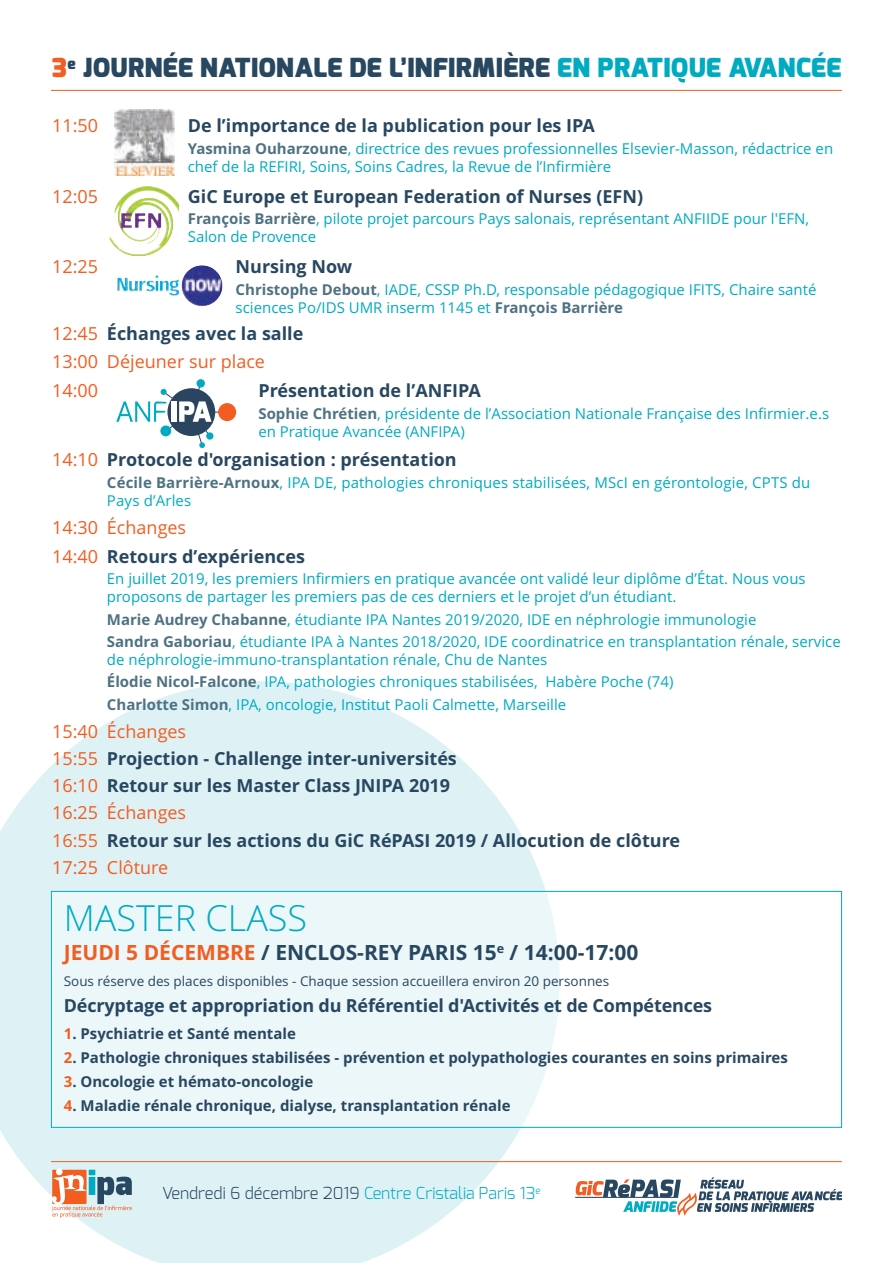
<style>
.page{position:relative;width:893px;height:1263px;background:#fff}
.page>*{position:absolute;margin:0;border:0;box-sizing:border-box;transform-origin:0 0}
.t1{font:300 36px "Open Sans";color:#00abc1}
.t2{font:900 26.25px "Exo";letter-spacing:.01em;color:#284760}
.t3{font:700 21px "Open Sans";color:#284760}
.t4{font:700 18px/27.2px "Open Sans";color:#284760}
.t5{font:18px/28.8px "Open Sans";color:#f25d21}
.t6{font:300 16.5px "Exo";color:#00abc1}
.t7{font:15px/18.1px "Open Sans";color:#00abc1}
.t8{font:700 15px "Open Sans";color:#284760}
.t9{font:13.5px "Open Sans";color:#284760}
.s1{color:#f25d21}
.s2{color:#00abc1}
.s3{font-weight:700;color:#4e7282}
.s4{font-weight:700;color:#284760}
.s5{font-weight:400;color:#f25d21}
.s6{color:#284760}
</style>
<div class="page">
<svg style="left:0;top:681px;width:560px;height:582px;fill:#def2f6"></svg>
<svg style="left:52px;top:1168px;width:80px;height:50px;background:#c5b5ac"></svg>
<div style="left:52px;top:892px;width:789px;height:235px;background:#fff;opacity:.43"></div>
<div style="left:51px;top:891px;width:791px;height:237px;border:1px solid #00abc1"></div>
<svg style="left:575px;top:1177px;width:267px;height:39px"></svg>
<hr style="left:575px;top:1197px;width:103px;height:1px;background:#284760">
<hr style="left:51px;top:1161px;width:791px;height:1px;background:#f25d21">
<hr style="left:51px;top:90px;width:791px;height:1px;background:#f25d21">
<img style="left:114px;top:109px;width:60px;height:66px">
<img style="left:129px;top:265px;width:93px;height:31px">
<hr style="left:191px;top:412px;width:38px;height:1px;background:#294560">
<div style="left:218px;top:403px;width:18px;height:18px;background:#f25d21;border-radius:50%"></div>
<svg style="left:196px;top:379px;width:9px;height:9px"></svg>
<svg style="left:116px;top:382px;width:96px;height:66px"></svg>
<div style="left:206px;top:432px;width:7px;height:8px;background:#00abc1;border-radius:50%"></div>
<div style="left:160px;top:425px;width:11px;height:11px;background:#00abc1;border-radius:50%"></div>
<h2 class="t2" style="left:52px;top:53px;width:791px"><span class="s1">3</span><sup>e</sup> JOURNÉE NATIONALE DE L’INFIRMIÈRE <span class="s2">EN PRATIQUE AVANCÉE</span></h2>
<p class="t5" style="left:52px;top:113px;width:47px">11:50</p>
<p class="t4" style="left:188px;top:114px;width:409px">De l’importance de la publication pour les IPA</p>
<p class="t7" style="left:188px;top:141px;width:647px"><span class="s3">Yasmina Ouharzoune</span>, directrice des revues professionnelles Elsevier-Masson, rédactrice en chef de la REFIRI, Soins, Soins Cadres, la Revue de l’Infirmière</p>
<p class="t5" style="left:52px;top:184px;width:47px">12:05</p>
<p class="t4" style="left:188px;top:184px;width:457px">GiC Europe et European Federation of Nurses (EFN)</p>
<p class="t7" style="left:188px;top:211px;width:623px"><span class="s3">François Barrière</span>, pilote projet parcours Pays salonais, représentant ANFIIDE pour l'EFN,<br>Salon de Provence</p>
<p class="t5" style="left:52px;top:254px;width:47px">12:25</p>
<p class="t4" style="left:236px;top:255px;width:118px">Nursing Now</p>
<p class="t7" style="left:236px;top:282px;width:582px"><span class="s3">Christophe Debout</span>, IADE, CSSP Ph.D, responsable pédagogique IFITS, Chaire santé sciences Po/IDS UMR inserm 1145 et <span class="s3">François Barrière</span></p>
<p class="t5" style="left:52px;top:320px;width:253px">12:45 <span class="s4">Échanges avec la salle<br></span>13:00 Déjeuner sur place<br>14:00</p>
<p class="t4" style="left:258px;top:379px;width:224px">Présentation de l’ANFIPA</p>
<p class="t7" style="left:258px;top:406px;width:572px"><span class="s3">Sophie Chrétien</span>, présidente de l’Association Nationale Française des Infirmier.e.s en Pratique Avancée (ANFIPA)</p>
<p class="t4" style="left:52px;top:448px;width:406px"><span class="s5">14:10</span> Protocole d'organisation : présentation</p>
<p class="t7" style="left:107px;top:475px;width:705px"><span class="s3">Cécile Barrière-Arnoux</span>, IPA DE, pathologies chroniques stabilisées, MScI en gérontologie, CPTS du<br>Pays d’Arles</p>
<p class="t4" style="left:52px;top:515px;width:254px;line-height:28.8px"><span class="s5">14:30 Échanges<br>14:40</span> Retours d’expériences</p>
<p class="t7" style="left:107px;top:571px;width:700px">En juillet 2019, les premiers Infirmiers en pratique avancée ont validé leur diplôme d’État. Nous vous proposons de partager les premiers pas de ces derniers et le projet d’un étudiant.</p>
<p class="t7" style="left:107px;top:609px;width:735px;line-height:22.4px"><span class="s3">Marie Audrey Chabanne</span>, étudiante IPA Nantes 2019/2020, IDE en néphrologie immunologie<br><span class="s3">Sandra Gaboriau</span>, étudiante IPA à Nantes 2018/2020, IDE coordinatrice en transplantation rénale, service</p>
<p class="t7" style="left:107px;top:650px;width:568px;line-height:22.4px">de néphrologie-immuno-transplantation rénale, Chu de Nantes<br><span class="s3">Élodie Nicol-Falcone</span>, IPA, pathologies chroniques stabilisées, Habère Poche (74)<br><span class="s3">Charlotte Simon</span>, IPA, oncologie, Institut Paoli Calmette, Marseille</p>
<p class="t4" style="left:52px;top:719px;width:629px"><span class="s5">15:40 Échanges<br>15:55</span> Projection - Challenge inter-universités<br><span class="s5">16:10</span> Retour sur les Master Class JNIPA 2019<br><span class="s5">16:25 Échanges<br>16:55</span> Retour sur les actions du GiC RéPASI 2019 / Allocution de clôture <span class="s5">17:25 Clôture</span></p>
<h1 class="t1" style="left:64px;top:898px;width:245px">MASTER CLASS</h1>
<h3 class="t3" style="left:64px;top:944px;width:576px"><span class="s1">JEUDI 5 DÉCEMBRE</span> / ENCLOS-REY PARIS 15<sup>e</sup> / 14:00-17:00</h3>
<p class="t9" style="left:64px;top:975px;width:547px">Sous réserve des places disponibles - Chaque session accueillera environ 20 personnes</p>
<p class="t4" style="left:64px;top:993px;width:650px">Décryptage et appropriation du Référentiel d'Activités et de Compétences</p>
<p class="t8" style="left:64px;top:1028px;width:234px"><span class="s1">1</span>. Psychiatrie et Santé mentale</p>
<p class="t8" style="left:64px;top:1051px;width:726px"><span class="s1">2</span>. Pathologie chroniques stabilisées - prévention et polypathologies courantes en soins primaires</p>
<p class="t8" style="left:64px;top:1075px;width:251px"><span class="s1">3</span>. Oncologie et hémato-oncologie</p>
<p class="t8" style="left:64px;top:1099px;width:448px"><span class="s1">4</span>. Maladie rénale chronique, dialyse, transplantation rénale</p>
<p class="t6" style="left:162px;top:1185px;width:380px"><span class="s6">Vendredi 6 décembre 2019</span> Centre Cristalia Paris 13<sup>e</sup></p>
</div>
